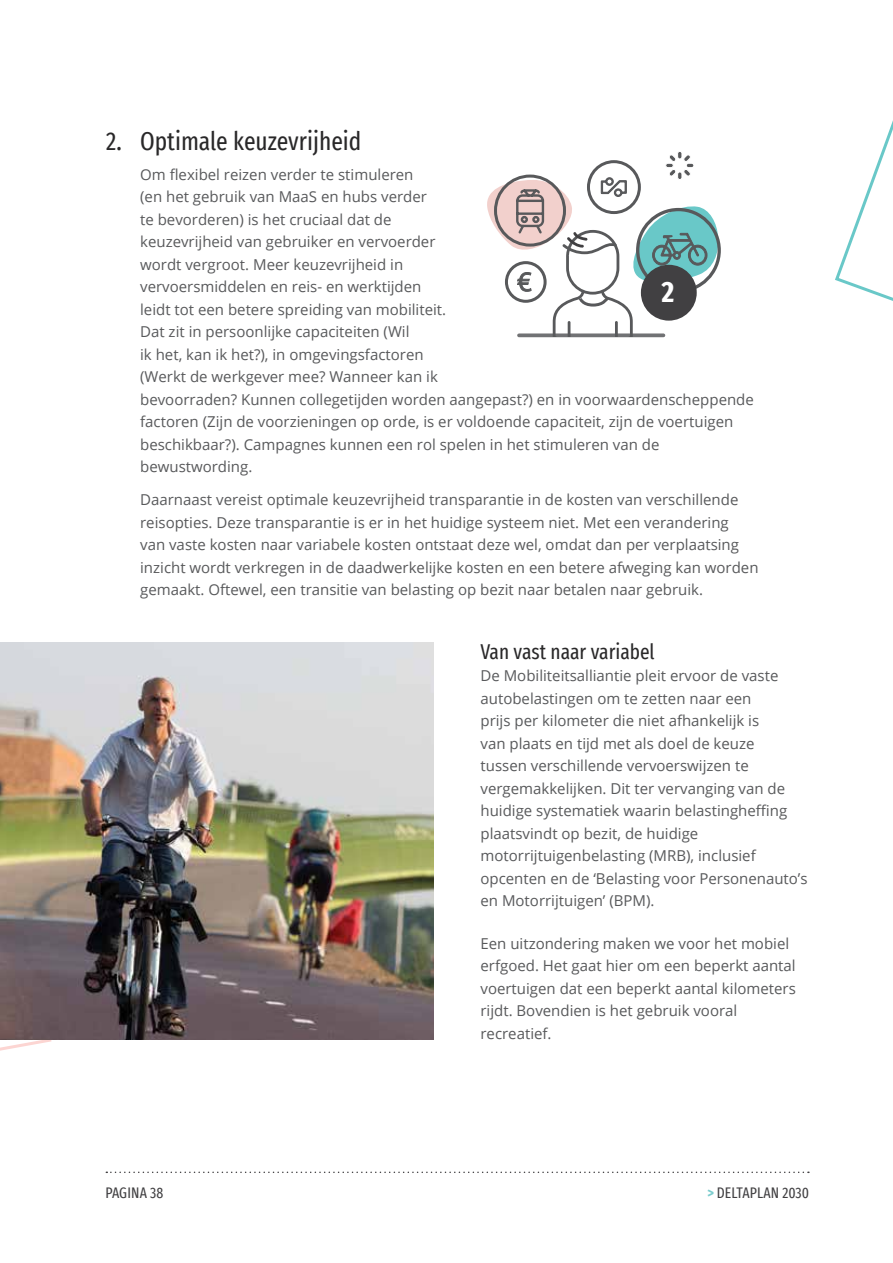
<style>
.page{position:relative;width:893px;height:1263px;background:#fff}
.page>*{position:absolute;margin:0;border:0;box-sizing:border-box;transform-origin:0 0}
.t1{font:700 extra-condensed 29.4px "Fira Sans";color:#fff}
.t2{font:extra-condensed 25.5px "Fira Sans";color:#292829}
.t3{font:extra-condensed 21px "Fira Sans";color:#292829}
.t4{font:15px/22.5px "Open Sans";color:#58595b}
.t5{font:extra-condensed 15px "Fira Sans";letter-spacing:.01em;color:#414042}
.s1{font-weight:700;color:#7acccd}
</style>
<div class="page">
<svg style="left:106px;top:1171px;width:703px;height:2px"></svg>
<svg style="left:835px;top:120px;width:58px;height:181px"></svg>
<svg style="left:0;top:642px;width:53px;height:409px"></svg>
<svg style="left:487px;top:152px;width:234px;height:186px"></svg>
<img style="left:0;top:643px;width:434px;height:396px">
<h2 class="t2" style="left:106px;top:122px;width:257px">2. Optimale keuzevrijheid</h2>
<p class="t4" style="left:140px;top:163px;width:615px">Om flexibel reizen verder te stimuleren<br>(en het gebruik van MaaS en hubs verder<br>te bevorderen) is het cruciaal dat de<br>keuzevrijheid van gebruiker en vervoerder<br>wordt vergroot. Meer keuzevrijheid in<br>vervoersmiddelen en reis- en werktijden<br>leidt tot een betere spreiding van mobiliteit.<br>Dat zit in persoonlijke capaciteiten (Wil<br>ik het, kan ik het?), in omgevingsfactoren<br>(Werkt de werkgever mee? Wanneer kan ik<br>bevoorraden? Kunnen collegetijden worden aangepast?) en in voorwaardenscheppende factoren (Zijn de voorzieningen op orde, is er voldoende capaciteit, zijn de voertuigen beschikbaar?). Campagnes kunnen een rol spelen in het stimuleren van de bewustwording.</p>
<p class="t4" style="left:140px;top:488px;width:620px">Daarnaast vereist optimale keuzevrijheid transparantie in de kosten van verschillende reisopties. Deze transparantie is er in het huidige systeem niet. Met een verandering<br>van vaste kosten naar variabele kosten ontstaat deze wel, omdat dan per verplaatsing inzicht wordt verkregen in de daadwerkelijke kosten en een betere afweging kan worden gemaakt. Oftewel, een transitie van belasting op bezit naar betalen naar gebruik.</p>
<h1 class="t1" style="left:662px;top:268px;width:14px">2</h1>
<h3 class="t3" style="left:480px;top:635px;width:176px">Van vast naar variabel</h3>
<p class="t4" style="left:480px;top:664px;width:329px">De Mobiliteitsalliantie pleit ervoor de vaste autobelastingen om te zetten naar een<br>prijs per kilometer die niet afhankelijk is<br>van plaats en tijd met als doel de keuze<br>tussen verschillende vervoerswijzen te vergemakkelijken. Dit ter vervanging van de huidige systematiek waarin belastingheffing plaatsvindt op bezit, de huidige motorrijtuigenbelasting (MRB), inclusief opcenten en de ‘Belasting voor Personenauto’s en Motorrijtuigen’ (BPM).</p>
<p class="t4" style="left:480px;top:931px;width:317px">Een uitzondering maken we voor het mobiel erfgoed. Het gaat hier om een beperkt aantal voertuigen dat een beperkt aantal kilometers rijdt. Bovendien is het gebruik vooral recreatief.</p>
<p class="t5" style="left:106px;top:1181px;width:59px">PAGINA 38</p>
<p class="t5" style="left:707px;top:1181px;width:103px"><span class="s1">&gt;</span> DELTAPLAN 2030</p>
</div>
